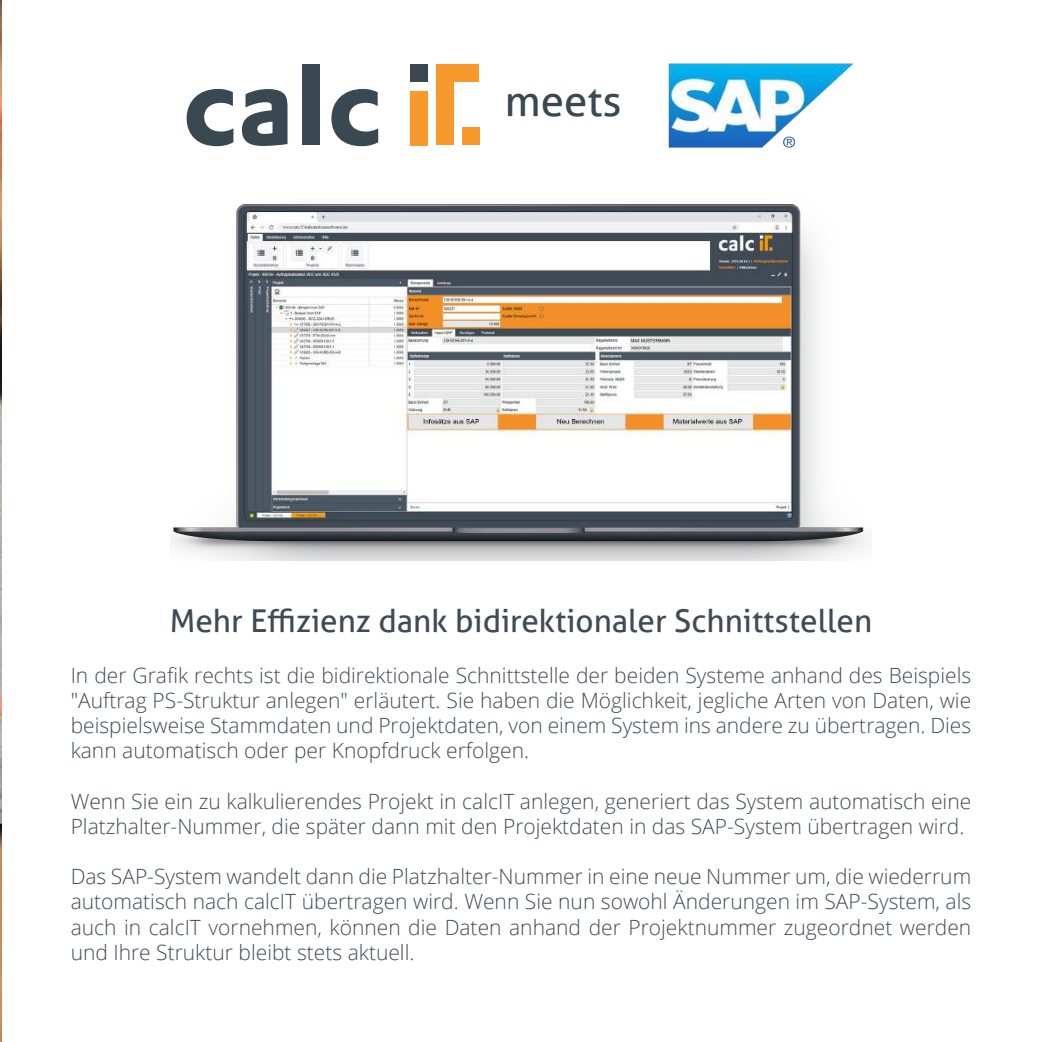
<style>
.page{position:relative;width:1042px;height:1042px;background:#fff}
.page>*{position:absolute;margin:0;border:0;box-sizing:border-box;transform-origin:0 0}
.t1{font:42px "Aller";color:#3a4852}
.t2{font:31.5px "Aller";color:#414b55}
.t3{font:300 21px/25.2px "Open Sans";color:#414b55;text-align:justify}
</style>
<div class="page">
<img style="left:0;top:0;width:1px;height:1042px">
<div style="left:411px;top:65px;width:17px;height:17px;background:#3a4852"></div>
<div style="left:411px;top:91px;width:17px;height:54px;background:#f8992d"></div>
<div style="left:436px;top:65px;width:17px;height:80px;background:#f8992d"></div>
<div style="left:436px;top:65px;width:43px;height:17px;background:#f8992d"></div>
<div style="left:462px;top:128px;width:17px;height:17px;background:#f8992d"></div>
<svg style="left:187px;top:89px;width:46px;height:57px"></svg>
<svg style="left:242px;top:89px;width:45px;height:57px"></svg>
<svg style="left:331px;top:89px;width:47px;height:57px"></svg>
<div style="left:302px;top:65px;width:17px;height:80px;background:#3a4852"></div>
<img style="left:668px;top:63px;width:186px;height:85px">
<img style="left:170px;top:204px;width:699px;height:357px">
<h1 class="t1" style="left:505px;top:76px;width:118px">meets</h1>
<h2 class="t2" style="left:170px;top:602px;width:704px">Mehr Effizienz dank bidirektionaler Schnittstellen</h2>
<p class="t3" style="left:71px;top:662px;width:902px">In der Grafik rechts ist die bidirektionale Schnittstelle der beiden Systeme anhand des Beispiels "Auftrag PS-Struktur anlegen" erläutert. Sie haben die Möglichkeit, jegliche Arten von Daten, wie beispielsweise Stammdaten und Projektdaten, von einem System ins andere zu übertragen. Dies kann automatisch oder per Knopfdruck erfolgen.</p>
<p class="t3" style="left:71px;top:788px;width:902px">Wenn Sie ein zu kalkulierendes Projekt in calcIT anlegen, generiert das System automatisch eine<br>Platzhalter-Nummer, die später dann mit den Projektdaten in das SAP-System übertragen wird.</p>
<p class="t3" style="left:71px;top:863px;width:902px">Das SAP-System wandelt dann die Platzhalter-Nummer in eine neue Nummer um, die wiederrum automatisch nach calcIT übertragen wird. Wenn Sie nun sowohl Änderungen im SAP-System, als auch in calcIT vornehmen, können die Daten anhand der Projektnummer zugeordnet werden und Ihre Struktur bleibt stets aktuell.</p>
</div>
